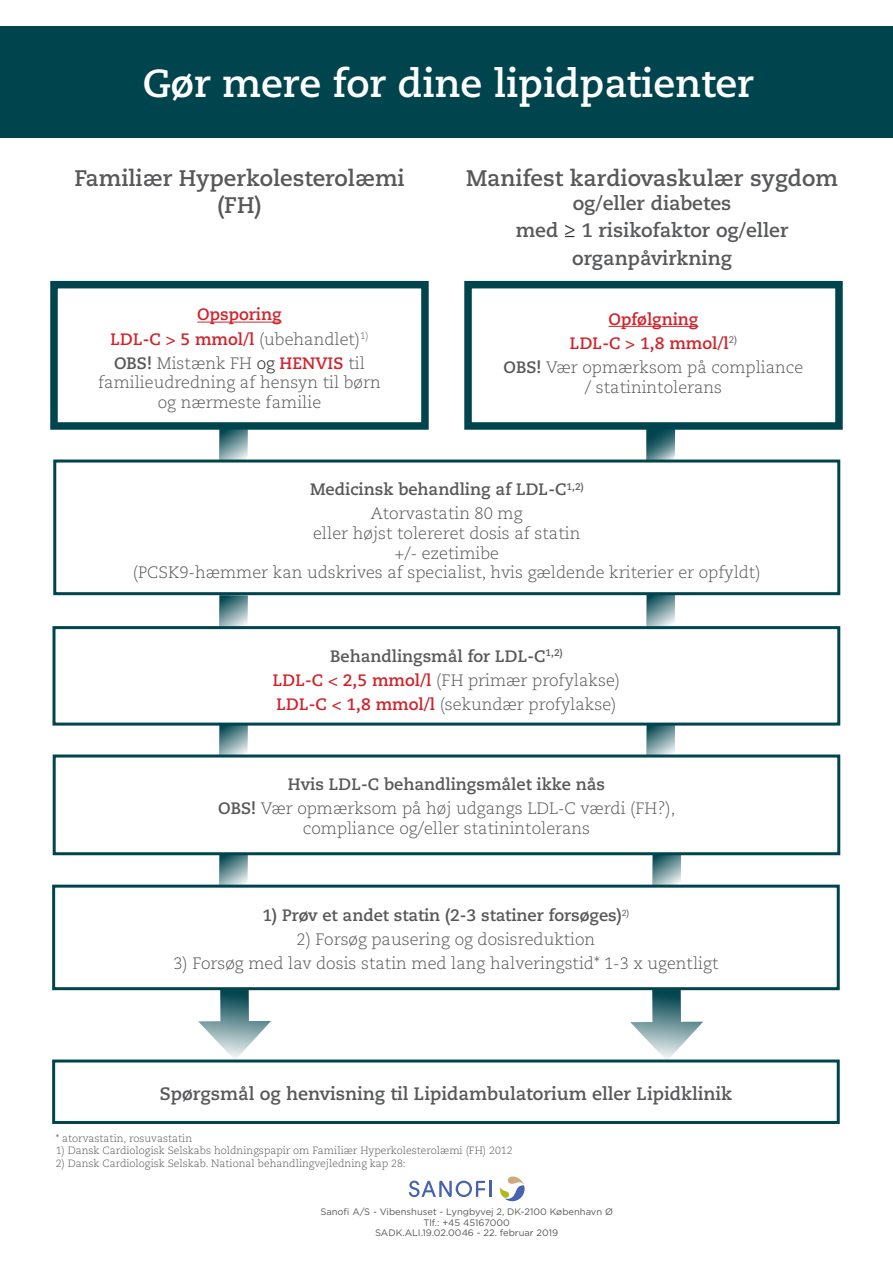
<style>
.page{position:relative;width:893px;height:1263px;background:#fff}
.page>*{position:absolute;margin:0;border:0;box-sizing:border-box;transform-origin:0 0}
.t1{font:700 39px "Caecilia LT Std";color:#fff}
.Box_overskrift{font:700 22.5px/27px "Caecilia LT Std";color:#57585a;text-align:center}
.Box_overskrift-2{font:700 19.5px "Caecilia LT Std";color:#57585a}
.t2{font:700 18px "Caecilia LT Std";color:#57585a}
.Box_overskrift-3{font:300 16.5px/19.8px "Caecilia LT Std";color:#57585a;text-align:center}
.Box_overskrift-4{font:700 16.5px "Caecilia LT Std";color:#57585a}
.Box_overskrift-5{font:700 16.5px "Caecilia LT Std";color:#d1232a}
.Tekst{font:300 16.5px "Caecilia LT Std";color:#57585a}
.Tekst-2{font:700 16.5px "Caecilia LT Std";color:#d1232a}
.t3{font:300 10.5px "Caecilia LT Std";color:#57585a}
.t4{font:9.3px/10.4px "Gotham";color:#57585a;text-align:center}
.s1{color:#333}
.s2{font-weight:300;color:#57585a}
.s3{font-weight:700}
.s4{color:#231f20}
.s5{font-weight:700;color:#d1232a}
</style>
<div class="page">
<svg style="left:220px;top:990px;width:29px;height:31px"></svg>
<svg style="left:198px;top:1021px;width:73px;height:37px"></svg>
<svg style="left:652px;top:990px;width:29px;height:32px"></svg>
<svg style="left:630px;top:1022px;width:73px;height:37px"></svg>
<svg style="left:219px;top:855px;width:29px;height:30px"></svg>
<svg style="left:652px;top:855px;width:29px;height:30px"></svg>
<svg style="left:219px;top:726px;width:29px;height:28px"></svg>
<svg style="left:646px;top:726px;width:29px;height:28px"></svg>
<svg style="left:219px;top:595px;width:29px;height:31px"></svg>
<svg style="left:646px;top:595px;width:29px;height:31px"></svg>
<svg style="left:219px;top:430px;width:29px;height:29px"></svg>
<svg style="left:646px;top:430px;width:29px;height:29px"></svg>
<div style="left:0;top:26px;width:893px;height:112px;background:#00444e"></div>
<hr style="left:197px;top:322px;width:85px;height:1px;background:#d1232a">
<div style="left:50px;top:281px;width:379px;height:149px;border:8px solid #00444e"></div>
<hr style="left:609px;top:326px;width:89px;height:1px;background:#d1232a">
<div style="left:464px;top:281px;width:379px;height:149px;border:8px solid #00444e"></div>
<div style="left:53px;top:459px;width:787px;height:136px;border:3px solid #00444e"></div>
<div style="left:52px;top:626px;width:788px;height:100px;border:3px solid #00444e"></div>
<div style="left:52px;top:1059px;width:788px;height:65px;border:3px solid #00444e"></div>
<div style="left:52px;top:885px;width:788px;height:105px;border:3px solid #00444e"></div>
<div style="left:53px;top:754px;width:787px;height:101px;border:3px solid #00444e"></div>
<hr style="left:489px;top:1181px;width:3px;height:16px;background:#4863ae">
<svg style="left:409px;top:1180px;width:76px;height:17px"></svg>
<svg style="left:500px;top:1176px;width:25px;height:25px"></svg>
<p class="t1" style="left:143px;top:60px;width:612px">Gør mere for dine lipidpatienter</p>
<p class="Box_overskrift" style="left:74px;top:165px;width:332px">Familiær Hyperkolesterolæmi (FH)</p>
<p class="Box_overskrift" style="left:466px;top:165px;width:373px">Manifest kardiovaskulær sygdom</p>
<p class="Box_overskrift-2" style="left:573px;top:192px;width:160px">og/eller diabetes</p>
<p class="Box_overskrift-2" style="left:516px;top:219px;width:274px">med <span class="s1">≥</span> 1 risikofaktor og/eller</p>
<p class="Box_overskrift-2" style="left:572px;top:247px;width:161px">organpåvirkning</p>
<p class="Box_overskrift-5" style="left:197px;top:305px;width:86px">Opsporing</p>
<p class="Box_overskrift-5" style="left:110px;top:329px;width:260px">LDL-C &gt; 5 mmol/l <span class="s2">(ubehandlet)</span><sup>1)</sup></p>
<p class="Box_overskrift-3" style="left:114px;top:353px;width:252px"><span class="s3">OBS!</span> Mistænk FH <span class="s4">og</span> <span class="s5">HENVIS</span> til</p>
<p class="Box_overskrift-3" style="left:98px;top:373px;width:284px">familieudredning af hensyn til børn og nærmeste familie</p>
<p class="Box_overskrift-5" style="left:609px;top:309px;width:91px">Opfølgning</p>
<p class="Tekst-2" style="left:570px;top:333px;width:169px">LDL-C &gt; 1,8 mmol/l<sup>2)</sup></p>
<p class="Tekst" style="left:504px;top:358px;width:301px"><span class="s3">OBS!</span> Vær opmærksom på compliance</p>
<p class="Tekst" style="left:585px;top:378px;width:139px">/ statinintolerans</p>
<p class="Box_overskrift-4" style="left:310px;top:479px;width:275px">Medicinsk behandling af LDL-C<sup>1,2)</sup></p>
<p class="Box_overskrift-3" style="left:371px;top:504px;width:153px">Atorvastatin 80 mg</p>
<p class="Box_overskrift-3" style="left:313px;top:524px;width:269px">eller højst tolereret dosis af statin</p>
<p class="Box_overskrift-3" style="left:394px;top:543px;width:106px">+/- ezetimibe</p>
<p class="Box_overskrift-3" style="left:133px;top:563px;width:629px">(PCSK9-hæmmer kan udskrives af specialist, hvis gældende kriterier er opfyldt)</p>
<p class="Box_overskrift-4" style="left:330px;top:646px;width:234px">Behandlingsmål for LDL-C<sup>1,2)</sup></p>
<p class="Box_overskrift-3" style="left:273px;top:670px;width:349px"><span class="s5">LDL-C &lt; 2,5 mmol/l</span> (FH primær profylakse)</p>
<p class="Box_overskrift-3" style="left:276px;top:694px;width:341px"><span class="s5">LDL-C &lt; 1,8 mmol/l</span> (sekundær profylakse)</p>
<p class="Box_overskrift-4" style="left:288px;top:774px;width:319px">Hvis LDL-C behandlingsmålet ikke nås</p>
<p class="Box_overskrift-3" style="left:218px;top:799px;width:459px"><span class="s3">OBS!</span> Vær opmærksom på høj udgangs LDL-C værdi (FH?),</p>
<p class="Box_overskrift-3" style="left:303px;top:819px;width:289px">compliance og/eller statinintolerans</p>
<p class="Box_overskrift-4" style="left:263px;top:905px;width:368px">1) Prøv et andet statin (2-3 statiner forsøges)<sup>2)</sup></p>
<p class="Box_overskrift-3" style="left:297px;top:929px;width:300px">2) Forsøg pausering og dosisreduktion</p>
<p class="Box_overskrift-3" style="left:173px;top:953px;width:546px">3) Forsøg med lav dosis statin med lang halveringstid* 1-3 x ugentligt</p>
<p class="t2" style="left:160px;top:1083px;width:574px">Spørgsmål og henvisning til Lipidambulatorium eller Lipidklinik</p>
<p class="t3" style="left:56px;top:1132px;width:138px">* atorvastatin, rosuvastatin</p>
<p class="t3" style="left:56px;top:1145px;width:458px">1) Dansk Cardiologisk Selskabs holdningspapir om Familiær Hyperkolesterolæmi (FH) 2012</p>
<p class="t3" style="left:56px;top:1157px;width:352px">2) Dansk Cardiologisk Selskab. National behandlingvejledning kap 28:</p>
<p class="t4" style="left:320px;top:1206px;width:294px">Sanofi A/S - Vibenshuset - Lyngbyvej 2, DK-2100 København Ø<br>Tlf.: +45 45167000<br>SADK.ALI.19.02.0046 - 22. februar 2019</p>
</div>
